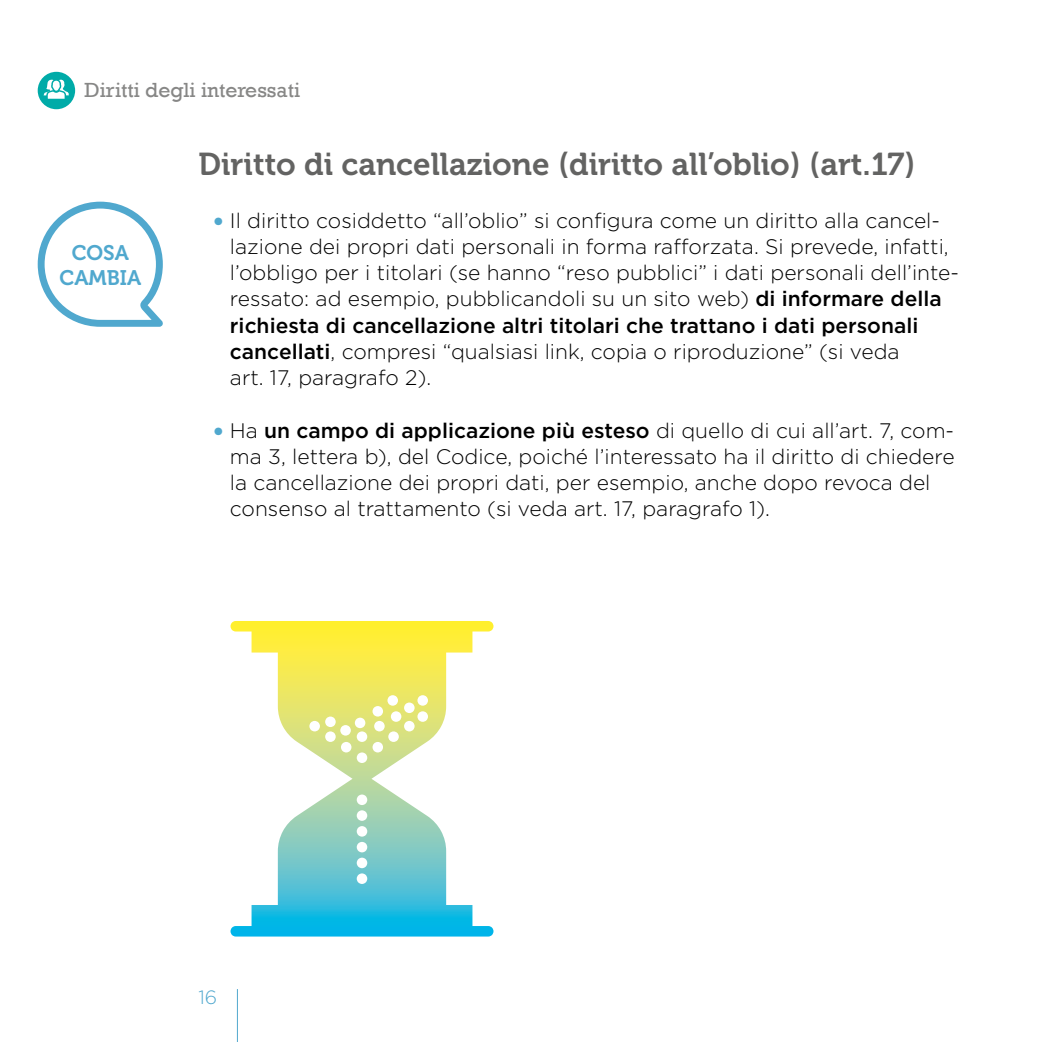
<style>
.page{position:relative;width:1042px;height:1042px;background:#fff}
.page>*{position:absolute;margin:0;border:0;box-sizing:border-box;transform-origin:0 0}
.t1{font:31.5px "Museo 700";color:#636362}
.t2{font:300 21px/26.2px "Gotham";color:#000}
.t3{font:21px "Rockwell";color:#878786}
.t4{font:21px/25.2px "Museo 700";color:#50a8ce;text-align:center}
.t5{font:300 19.25px "Gotham";color:#50a8ce}
.s1{font-family:"Museo 700";font-weight:400;font-size:22.75px;color:#50a8ce}
.s2{font-weight:500}
</style>
<div class="page">
<div style="left:38px;top:72px;width:37px;height:37px;background:#00aba8;border-radius:50%"></div>
<svg style="left:44px;top:79px;width:25px;height:20px"></svg>
<hr style="left:237px;top:989px;width:1px;height:53px;background:#50a8ce">
<svg style="left:38px;top:202px;width:125px;height:125px"></svg>
<svg style="left:230px;top:621px;width:263px;height:315px"></svg>
<p class="t3" style="left:84px;top:77px;width:217px">Diritti degli interessati</p>
<p class="t4" style="left:59px;top:240px;width:83px">COSA<br>CAMBIA</p>
<h1 class="t1" style="left:198px;top:147px;width:718px">Diritto di cancellazione (diritto all’oblio) (art.17)</h1>
<p class="t2" style="left:230px;top:206px;width:730px;text-indent:-17px"><span class="s1">•</span> Il diritto cosiddetto “all’oblio” si configura come un diritto alla cancel&shy;lazione dei propri dati personali in forma rafforzata. Si prevede, infatti, l’obbligo per i titolari (se hanno “reso pubblici” i dati personali dell’inte&shy;ressato: ad esempio, pubblicandoli su un sito web) <span class="s2">di informare della richiesta di cancellazione altri titolari che trattano i dati personali cancellati</span>, compresi “qualsiasi link, copia o riproduzione” (si veda<br>art. 17, paragrafo 2).</p>
<p class="t2" style="left:230px;top:416px;width:726px;text-indent:-17px"><span class="s1">•</span> Ha <span class="s2">un campo di applicazione più esteso</span> di quello di cui all’art. 7, com&shy;ma 3, lettera b), del Codice, poiché l’interessato ha il diritto di chiedere la cancellazione dei propri dati, per esempio, anche dopo revoca del consenso al trattamento (si veda art. 17, paragrafo 1).</p>
<p class="t5" style="left:198px;top:985px;width:20px">16</p>
</div>
